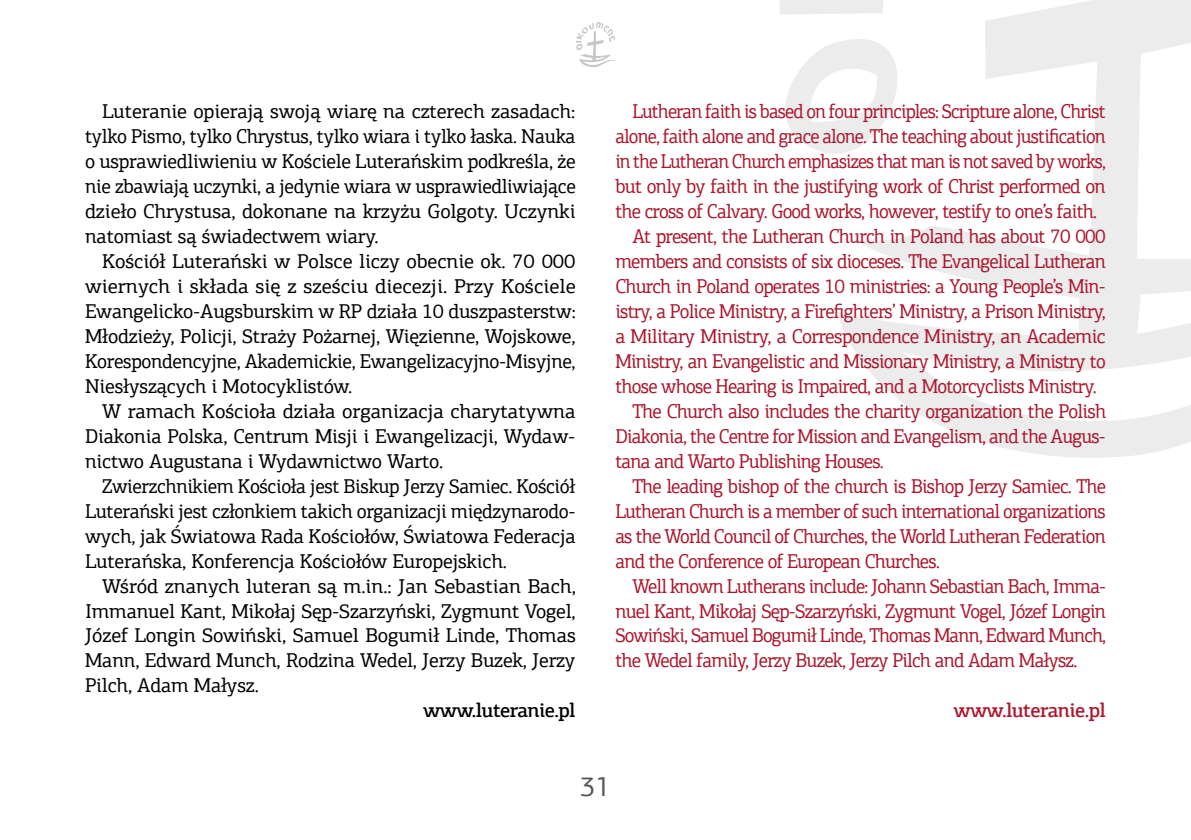
<style>
.page{position:relative;width:1191px;height:840px;background:#fff}
.page>*{position:absolute;margin:0;border:0;box-sizing:border-box;transform-origin:0 0}
.t1{font:28px "PF Agora Sans Pro";color:#565656}
.t2{font:20px/25px "PF Agora Slab Pro";letter-spacing:-.01em;color:#000;text-align:justify}
.t3{font:20px "PF Agora Slab Pro";letter-spacing:-.04em;color:#ac162c;scale:.95 1}
.t4{font:20px "PF Agora Slab Pro";letter-spacing:-.04em;color:#ac162c;scale:.94 1}
.t5{font:20px "PF Agora Slab Pro";letter-spacing:-.04em;color:#ac162c;scale:.93 1}
.t6{font:20px "PF Agora Slab Pro";letter-spacing:-.04em;color:#ac162c;scale:.92 1}
.t7{font:20px "PF Agora Slab Pro";letter-spacing:-.04em;color:#ac162c}
.t8{font:20px "PF Agora Slab Pro";letter-spacing:-.04em;color:#ac162c;scale:.96 1}
.t9{font:500 20px "PF Agora Slab Pro";letter-spacing:-.03em;color:#000}
.t10{font:500 20px "PF Agora Slab Pro";letter-spacing:-.03em;color:#ac162c}
</style>
<div class="page">
<svg style="left:780px;top:0;width:411px;height:458px"></svg>
<svg style="left:576px;top:22px;width:39px;height:45px"></svg>
<p class="t2" style="left:85px;top:99px;width:492px;text-indent:17px">Luteranie opierają swoją wiarę na czterech zasadach: tylko Pismo, tylko Chrystus, tylko wiara i tylko łaska. Nauka o usprawiedliwieniu w Kościele Luterańskim podkreśla, że nie zbawiają uczynki, a jedynie wiara w usprawiedliwiające dzieło Chrystusa, dokonane na krzyżu Golgoty. Uczynki natomiast są świadectwem wiary.</p>
<p class="t2" style="left:85px;top:248px;width:492px;text-indent:17px">Kościół Luterański w Polsce liczy obecnie ok. 70 000 wiernych i składa się z sześciu diecezji. Przy Kościele Ewangelicko-Augsburskim w RP działa 10 duszpasterstw:<br>Młodzieży, Policji, Straży Pożarnej, Więzienne, Wojskowe, Korespondencyjne, Akademickie, Ewangelizacyjno-Misyjne, Niesłyszących i Motocyklistów.</p>
<p class="t2" style="left:85px;top:398px;width:492px;text-indent:17px">W ramach Kościoła działa organizacja charytatywna Diakonia Polska, Centrum Misji i Ewangelizacji, Wydaw&shy;nictwo Augustana i Wydawnictwo Warto.</p>
<p class="t2" style="left:85px;top:473px;width:492px;text-indent:17px">Zwierzchnikiem Kościoła jest Biskup Jerzy Samiec. Kościół Luterański jest członkiem takich organizacji międzynarodo&shy;wych, jak Światowa Rada Kościołów, Światowa Federacja Luterańska, Konferencja Kościołów Europejskich.</p>
<p class="t2" style="left:85px;top:572px;width:492px;text-indent:17px">Wśród znanych luteran są m.in.: Jan Sebastian Bach, Immanuel Kant, Mikołaj Sęp-Szarzyński, Zygmunt Vogel, Józef Longin Sowiński, Samuel Bogumił Linde, Thomas Mann, Edward Munch, Rodzina Wedel, Jerzy Buzek, Jerzy Pilch, Adam Małysz.</p>
<p class="t9" style="left:423px;top:697px;width:154px">www.luteranie.pl</p>
<p class="t5" style="left:632px;top:99px;width:510px">Lutheran faith is based on four principles: Scripture alone, Christ</p>
<p class="t4" style="left:615px;top:124px;width:523px">alone, faith alone and grace alone. The teaching about justification</p>
<p class="t6" style="left:615px;top:149px;width:535px">in the Lutheran Church emphasizes that man is not saved by works,</p>
<p class="t3" style="left:615px;top:174px;width:517px">but only by faith in the justifying work of Christ performed on</p>
<p class="t3" style="left:615px;top:199px;width:509px">the cross of Calvary. Good works, however, testify to one’s faith.</p>
<p class="t3" style="left:632px;top:224px;width:500px">At present, the Lutheran Church in Poland has about 70 000</p>
<p class="t3" style="left:615px;top:249px;width:518px">members and consists of six dioceses. The Evangelical Lutheran</p>
<p class="t3" style="left:615px;top:273px;width:518px">Church in Poland operates 10 ministries: a Young People’s Min-</p>
<p class="t3" style="left:615px;top:298px;width:518px">istry, a Police Ministry, a Firefighters’ Ministry, a Prison Ministry,</p>
<p class="t7" style="left:615px;top:323px;width:492px">a Military Ministry, a Correspondence Ministry, an Academic</p>
<p class="t3" style="left:615px;top:348px;width:518px">Ministry, an Evangelistic and Missionary Ministry, a Ministry to</p>
<p class="t3" style="left:615px;top:373px;width:508px">those whose Hearing is Impaired, and a Motorcyclists Ministry.</p>
<p class="t8" style="left:632px;top:398px;width:495px">The Church also includes the charity organization the Polish</p>
<p class="t3" style="left:615px;top:423px;width:518px">Diakonia, the Centre for Mission and Evangelism, and the Augus-</p>
<p class="t3" style="left:615px;top:448px;width:284px">tana and Warto Publishing Houses.</p>
<p class="t3" style="left:632px;top:473px;width:500px">The leading bishop of the church is Bishop Jerzy Samiec. The</p>
<p class="t4" style="left:615px;top:498px;width:523px">Lutheran Church is a member of such international organizations</p>
<p class="t3" style="left:615px;top:523px;width:518px">as the World Council of Churches, the World Lutheran Federation</p>
<p class="t3" style="left:615px;top:548px;width:343px">and the Conference of European Churches.</p>
<p class="t3" style="left:632px;top:573px;width:500px">Well known Lutherans include: Johann Sebastian Bach, Imma-</p>
<p class="t3" style="left:615px;top:598px;width:518px">nuel Kant, Mikołaj Sęp-Szarzyński, Zygmunt Vogel, Józef Longin</p>
<p class="t4" style="left:615px;top:623px;width:524px">Sowiński, Samuel Bogumił Linde, Thomas Mann, Edward Munch,</p>
<p class="t3" style="left:615px;top:648px;width:488px">the Wedel family, Jerzy Buzek, Jerzy Pilch and Adam Małysz.</p>
<p class="t10" style="left:953px;top:697px;width:154px">www.luteranie.pl</p>
<h1 class="t1" style="left:580px;top:769px;width:33px">31</h1>
</div>
